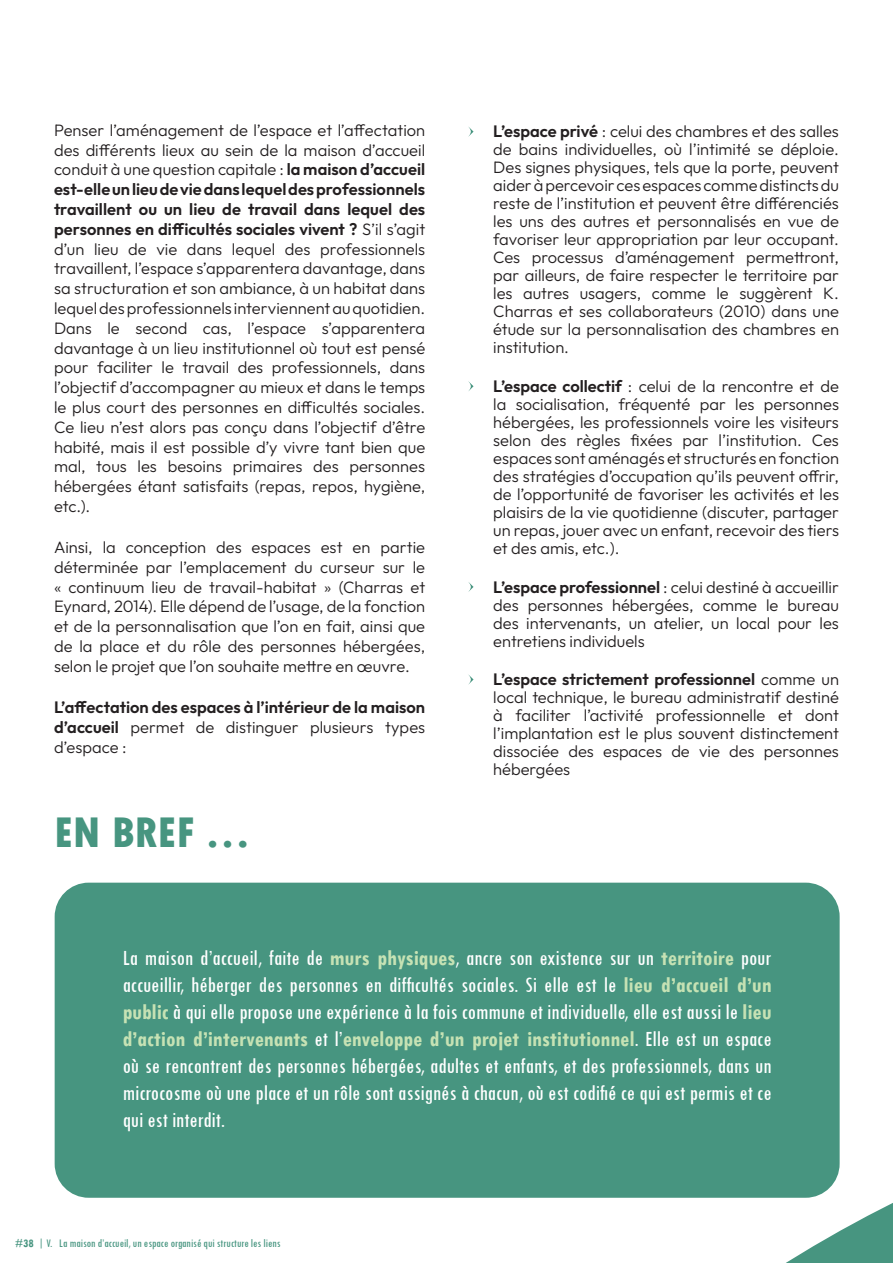
<style>
.page{position:relative;width:893px;height:1263px;background:#fff}
.page>*{position:absolute;margin:0;border:0;box-sizing:border-box;transform-origin:0 0}
.t1{font:800 condensed 45px "Tw Cen";color:#479580}
.t2{font:condensed 22.5px/27px "Tw Cen";color:#fff;text-align:justify}
.t3{font:300 16.5px/18px "Outfit";color:#231f20;text-align:justify}
.t4{font:600 16.5px/19.8px "Outfit";color:#231f20;text-align:justify}
.t5{font:condensed 12px "Tw Cen";color:#479580}
.s1{font-weight:600}
.s2{font-weight:300}
.s3{font-weight:700;color:#c6e2b4}
.s4{font-weight:700}
</style>
<div class="page">
<svg style="left:786px;top:1186px;width:107px;height:77px"></svg>
<svg style="left:468px;top:126px;width:6px;height:11px"></svg>
<svg style="left:468px;top:381px;width:6px;height:10px"></svg>
<svg style="left:468px;top:582px;width:6px;height:10px"></svg>
<svg style="left:468px;top:674px;width:6px;height:11px"></svg>
<div style="left:55px;top:883px;width:785px;height:315px;background:#479580;border-radius:34px"></div>
<p class="t3" style="left:54px;top:120px;width:373px;line-height:19.8px">Penser l’aménagement de l’espace et l’affectation des différents lieux au sein de la maison d’accueil conduit à une question capitale : <span class="s1">la maison d’accueil est-elle un lieu de vie dans lequel des professionnels travaillent ou un lieu de travail dans lequel des personnes en difficultés sociales vivent ?</span> S’il s’agit d’un lieu de vie dans lequel des professionnels travaillent, l’espace s’apparentera davantage, dans sa structuration et son ambiance, à un habitat dans lequel des professionnels interviennent au quotidien.<br>Dans le second cas, l’espace s’apparentera davantage à un lieu institutionnel où tout est pensé pour faciliter le travail des professionnels, dans l’objectif d’accompagner au mieux et dans le temps le plus court des personnes en difficultés sociales.<br>Ce lieu n’est alors pas conçu dans l’objectif d’être habité, mais il est possible d’y vivre tant bien que mal, tous les besoins primaires des personnes hébergées étant satisfaits (repas, repos, hygiène, etc.).</p>
<p class="t3" style="left:54px;top:538px;width:373px;line-height:19.8px">Ainsi, la conception des espaces est en partie déterminée par l’emplacement du curseur sur le « continuum lieu de travail-habitat » (Charras et Eynard, 2014). Elle dépend de l’usage, de la fonction et de la personnalisation que l’on en fait, ainsi que de la place et du rôle des personnes hébergées, selon le projet que l’on souhaite mettre en œuvre.</p>
<p class="t4" style="left:54px;top:698px;width:373px">L’affectation des espaces à l’intérieur de la maison d’accueil <span class="s2">permet de distinguer plusieurs types d’espace :</span></p>
<h1 class="t1" style="left:54px;top:806px;width:198px">EN BREF …</h1>
<p class="t3" style="left:493px;top:123px;width:347px"><span class="s1">L’espace privé</span> : celui des chambres et des salles de bains individuelles, où l’intimité se déploie.<br>Des signes physiques, tels que la porte, peuvent aider à percevoir ces espaces comme distincts du reste de l’institution et peuvent être différenciés les uns des autres et personnalisés en vue de favoriser leur appropriation par leur occupant.<br>Ces processus d’aménagement permettront, par ailleurs, de faire respecter le territoire par les autres usagers, comme le suggèrent K.<br>Charras et ses collaborateurs (2010) dans une étude sur la personnalisation des chambres en institution.</p>
<p class="t3" style="left:493px;top:377px;width:347px"><span class="s1">L’espace collectif</span> : celui de la rencontre et de la socialisation, fréquenté par les personnes hébergées, les professionnels voire les visiteurs selon des règles fixées par l’institution. Ces espaces sont aménagés et structurés en fonction des stratégies d’occupation qu’ils peuvent offrir, de l’opportunité de favoriser les activités et les plaisirs de la vie quotidienne (discuter, partager un repas, jouer avec un enfant, recevoir des tiers et des amis, etc.).</p>
<p class="t3" style="left:493px;top:578px;width:347px"><span class="s1">L’espace professionnel</span> : celui destiné à accueillir des personnes hébergées, comme le bureau des intervenants, un atelier, un local pour les entretiens individuels</p>
<p class="t3" style="left:493px;top:671px;width:347px"><span class="s1">L’espace strictement professionnel</span> comme un local technique, le bureau administratif destiné à faciliter l’activité professionnelle et dont l’implantation est le plus souvent distinctement dissociée des espaces de vie des personnes hébergées</p>
<p class="t2" style="left:123px;top:944px;width:650px">La maison d’accueil, faite de <span class="s3">murs physiques</span>, ancre son existence sur un <span class="s3">territoire</span> pour accueillir, héberger des personnes en difficultés sociales. Si elle est le <span class="s3">lieu d’accueil d’un public</span> à qui elle propose une expérience à la fois commune et individuelle, elle est aussi le <span class="s3">lieu d’action d’intervenants</span> et l’<span class="s3">enveloppe d’un projet institutionnel</span>. Elle est un espace où se rencontrent des personnes hébergées, adultes et enfants, et des professionnels, dans un microcosme où une place et un rôle sont assignés à chacun, où est codifié ce qui est permis et ce qui est interdit.</p>
<p class="t5" style="left:15px;top:1236px;width:267px"><span class="s4">#38</span> | V. La maison d’accueil, un espace organisé qui structure les liens</p>
</div>
